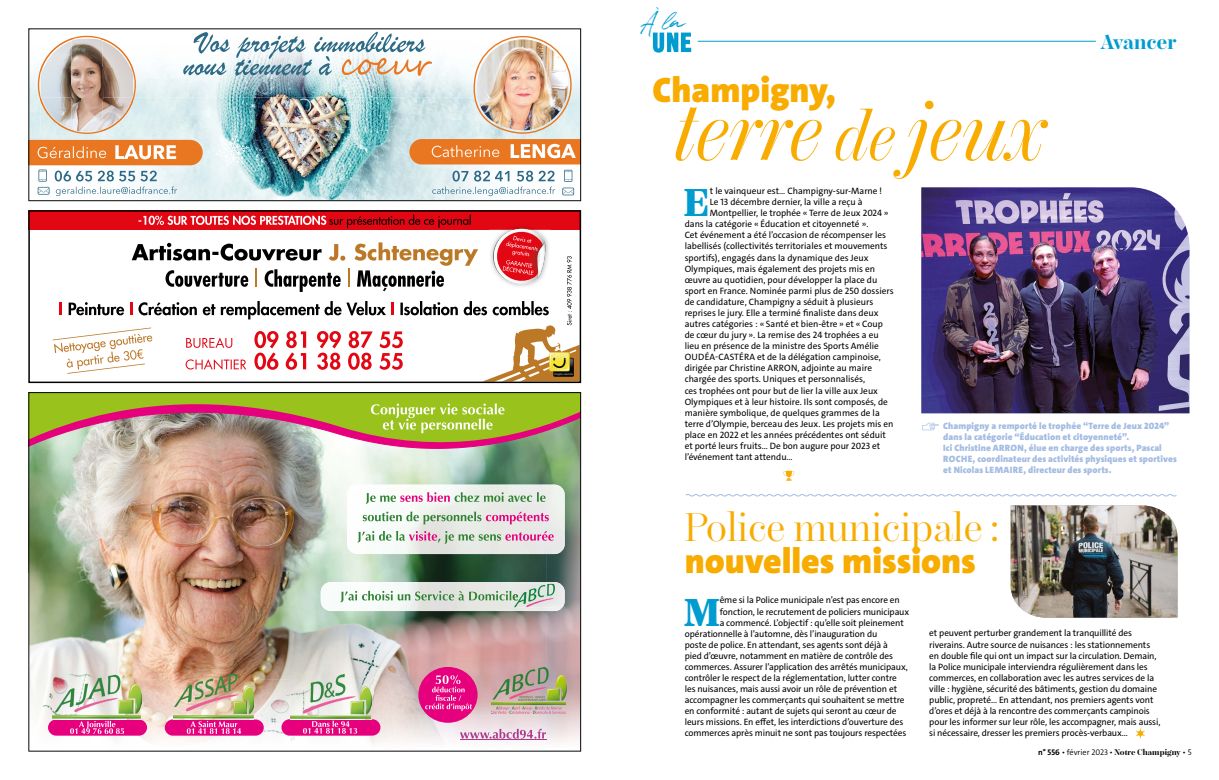
<style>
.page{position:relative;width:1219px;height:780px;background:#fff}
.page>*{position:absolute;margin:0;border:0;box-sizing:border-box;transform-origin:0 0}
.t1{font:italic 84.9px "Chamberi Display";color:#f8ac00}
.t2{font:39.9px "Chamberi Display";color:#f8ac00}
.t3{font:800 38.9px "Chamberi Text";color:#009cd0}
.t4{font:900 35.5px "The Sans";color:#f8ac00}
.t5{font:24.6px "Quentin";color:#009cd0}
.t6{font:700 20.5px "Chamberi Display";letter-spacing:-.005em;color:#009cd0}
.t7{font:9.2px/11.1px "The Sans";letter-spacing:-.005em;color:#000}
.t8{font:900 9.2px/11.1px "The Sans";letter-spacing:.01em;color:#a4bce3}
.t9{font:300 8.2px "The Sans";color:#000}
.s1{font-size:68.7px}
.s2{font-weight:700}
.s3{font-family:"Chamberi Display";font-weight:700}
</style>
<div class="page">
<hr style="left:698px;top:41px;width:398px;height:1px;background:#009cd0">
<svg style="left:685px;top:494px;width:492px;height:3px"></svg>
<svg style="left:653px;top:33px;width:38px;height:20px"></svg>
<svg style="left:922px;top:423px;width:17px;height:7px"></svg>
<img style="left:921px;top:187px;width:268px;height:226px">
<img style="left:1011px;top:505px;width:166px;height:112px">
<svg style="left:783px;top:471px;width:11px;height:9px"></svg>
<svg style="left:1136px;top:728px;width:9px;height:10px"></svg>
<img style="left:28px;top:28px;width:553px;height:173px">
<img style="left:28px;top:392px;width:553px;height:359px">
<svg style="left:28px;top:210px;width:553px;height:173px"></svg>
<h3 class="t5" style="left:641px;top:5px;width:46px">À la</h3>
<h3 class="t4" style="left:652px;top:67px;width:185px">Champigny,</h3>
<h1 class="t1" style="left:673px;top:69px;width:372px">terre <span class="s1">de</span> jeux</h1>
<h3 class="t6" style="left:1101px;top:27px;width:77px">Avancer</h3>
<h3 class="t3" style="left:684px;top:172px;width:27px">E</h3>
<p class="t7" style="left:710px;top:185px;width:174px">t le vainqueur est… Champigny-sur-Marne !</p>
<p class="t7" style="left:710px;top:196px;width:154px">Le 13 décembre dernier, la ville a reçu à</p>
<p class="t7" style="left:710px;top:207px;width:180px">Montpellier, le trophée « Terre de Jeux 2024 »</p>
<p class="t7" style="left:685px;top:219px;width:185px">dans la catégorie « Éducation et citoyenneté ».</p>
<p class="t7" style="left:685px;top:230px;width:203px">Cet événement a été l’occasion de récompenser les</p>
<p class="t7" style="left:685px;top:241px;width:204px">labellisés (collectivités territoriales et mouvements</p>
<p class="t7" style="left:685px;top:252px;width:185px">sportifs), engagés dans la dynamique des Jeux</p>
<p class="t7" style="left:685px;top:263px;width:192px">Olympiques, mais également des projets mis en</p>
<p class="t7" style="left:685px;top:274px;width:194px">œuvre au quotidien, pour développer la place du</p>
<p class="t7" style="left:685px;top:285px;width:211px">sport en France. Nominée parmi plus de 250 dossiers</p>
<p class="t7" style="left:685px;top:296px;width:190px">de candidature, Champigny a séduit à plusieurs</p>
<p class="t7" style="left:685px;top:307px;width:195px">reprises le jury. Elle a terminé finaliste dans deux</p>
<p class="t7" style="left:685px;top:318px;width:200px">autres catégories : « Santé et bien-être » et « Coup</p>
<p class="t7" style="left:685px;top:329px;width:195px">de cœur du jury ». La remise des 24 trophées a eu</p>
<p class="t7" style="left:685px;top:340px;width:196px">lieu en présence de la ministre des Sports Amélie</p>
<p class="t7" style="left:685px;top:351px;width:198px">OUDÉA-CASTÉRA et de la délégation campinoise,</p>
<p class="t7" style="left:685px;top:363px;width:189px">dirigée par Christine ARRON, adjointe au maire</p>
<p class="t7" style="left:685px;top:374px;width:182px">chargée des sports. Uniques et personnalisés,</p>
<p class="t7" style="left:685px;top:385px;width:195px">ces trophées ont pour but de lier la ville aux Jeux</p>
<p class="t7" style="left:685px;top:396px;width:205px">Olympiques et à leur histoire. Ils sont composés, de</p>
<p class="t7" style="left:685px;top:407px;width:197px">manière symbolique, de quelques grammes de la</p>
<p class="t7" style="left:685px;top:418px;width:210px">terre d’Olympie, berceau des Jeux. Les projets mis en</p>
<p class="t7" style="left:685px;top:429px;width:203px">place en 2022 et les années précédentes ont séduit</p>
<p class="t7" style="left:685px;top:440px;width:197px">et porté leurs fruits… De bon augure pour 2023 et</p>
<p class="t7" style="left:685px;top:451px;width:110px">l’événement tant attendu…</p>
<p class="t8" style="left:943px;top:420px;width:235px">Champigny a remporté le trophée “Terre de Jeux 2024” dans la catégorie “Éducation et citoyenneté”.<br>Ici Christine ARRON, élue en charge des sports, Pascal ROCHE, coordinateur des activités physiques et sportives et Nicolas LEMAIRE, directeur des sports.</p>
<h2 class="t2" style="left:685px;top:498px;width:315px">Police municipale :</h2>
<h3 class="t4" style="left:685px;top:538px;width:293px">nouvelles missions</h3>
<h3 class="t3" style="left:684px;top:581px;width:37px">M</h3>
<p class="t7" style="left:720px;top:594px;width:182px">ême si la Police municipale n’est pas encore en</p>
<p class="t7" style="left:720px;top:606px;width:191px">fonction, le recrutement de policiers municipaux</p>
<p class="t7" style="left:720px;top:617px;width:186px">a commencé. L’objectif : qu’elle soit pleinement</p>
<p class="t7" style="left:685px;top:628px;width:194px">opérationnelle à l’automne, dès l’inauguration du</p>
<p class="t7" style="left:685px;top:639px;width:205px">poste de police. En attendant, ses agents sont déjà à</p>
<p class="t7" style="left:685px;top:650px;width:210px">pied d’œuvre, notamment en matière de contrôle des</p>
<p class="t7" style="left:685px;top:661px;width:225px">commerces. Assurer l’application des arrêtés municipaux,</p>
<p class="t7" style="left:685px;top:672px;width:214px">contrôler le respect de la réglementation, lutter contre</p>
<p class="t7" style="left:685px;top:683px;width:214px">les nuisances, mais aussi avoir un rôle de prévention et</p>
<p class="t7" style="left:685px;top:694px;width:221px">accompagner les commerçants qui souhaitent se mettre</p>
<p class="t7" style="left:685px;top:705px;width:213px">en conformité : autant de sujets qui seront au cœur de</p>
<p class="t7" style="left:685px;top:716px;width:220px">leurs missions. En effet, les interdictions d’ouverture des</p>
<p class="t7" style="left:685px;top:727px;width:223px">commerces après minuit ne sont pas toujours respectées</p>
<p class="t7" style="left:929px;top:627px;width:233px">et peuvent perturber grandement la tranquillité des riverains. Autre source de nuisances : les stationnements en double file qui ont un impact sur la circulation. Demain, la Police municipale interviendra régulièrement dans les commerces, en collaboration avec les autres services de la ville : hygiène, sécurité des bâtiments, gestion du domaine public, propreté… En attendant, nos premiers agents vont d’ores et déjà à la rencontre des commerçants campinois pour les informer sur leur rôle, les accompagner, mais aussi, si nécessaire, dresser les premiers procès-verbaux…</p>
<p class="t9" style="left:1038px;top:746px;width:155px"><span class="s2">n° 556</span> • février 2023 • <span class="s3">Notre Champigny</span> • 5</p>
</div>
